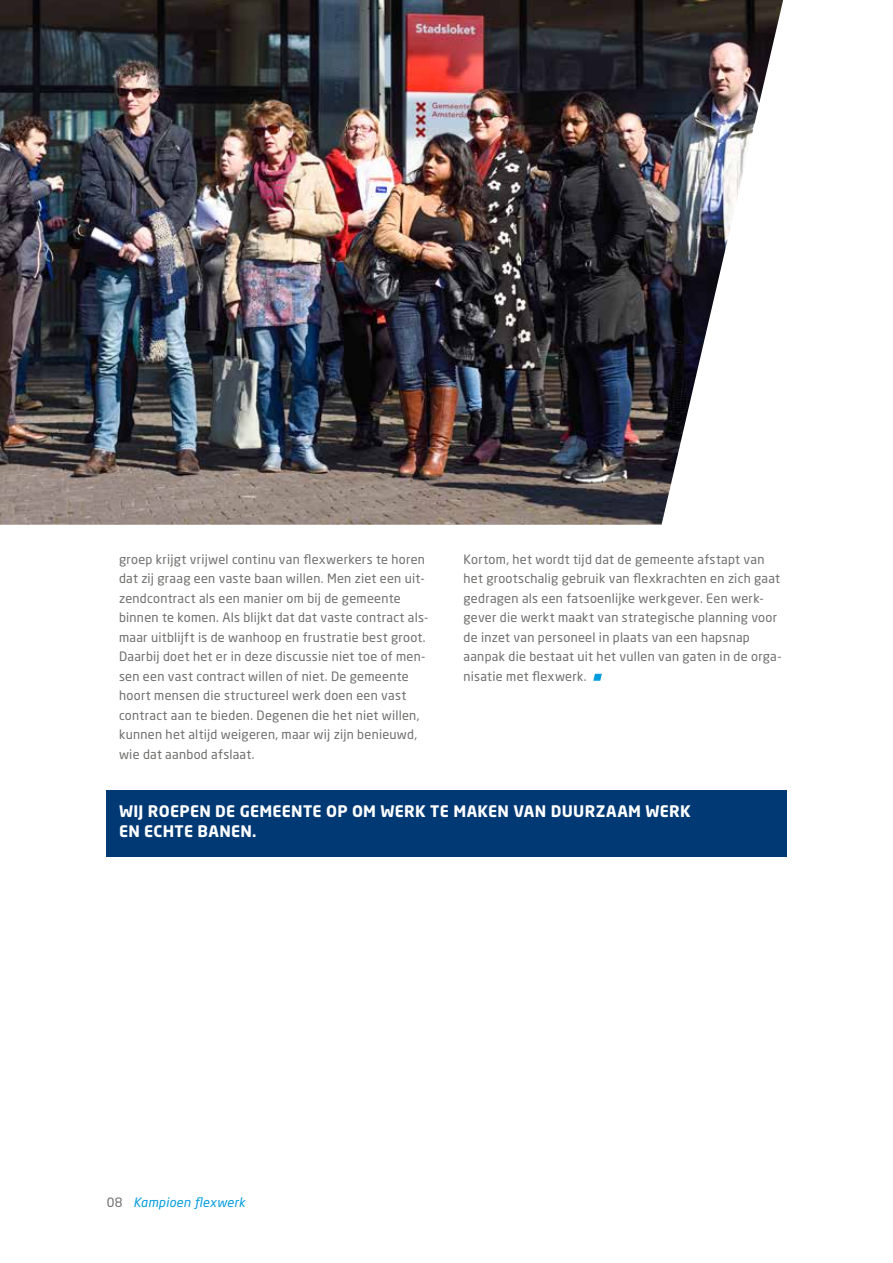
<style>
.page{position:relative;width:893px;height:1263px;background:#fff}
.page>*{position:absolute;margin:0;border:0;box-sizing:border-box;transform-origin:0 0}
.t1{font:700 15.75px/19.5px "Neo Sans Pro";letter-spacing:.015em;color:#fff}
.t2{font:12.75px/19.5px "Neo Sans Pro";letter-spacing:.02em;color:#6f6f6e}
.t3{font:italic 12.75px "Neo Sans Pro";letter-spacing:.02em;color:#009cde}
.s1{font-style:normal;color:#6f6f6e}
</style>
<div class="page">
<svg style="left:593px;top:674px;width:9px;height:7px"></svg>
<div style="left:106px;top:790px;width:681px;height:66px;background:#003974"></div>
<img style="left:0;top:0;width:783px;height:525px">
<p class="t2" style="left:119px;top:549px;width:311px">groep krijgt vrijwel continu van flexwerkers te horen dat zij graag een vaste baan willen. Men ziet een uit&shy;zendcontract als een manier om bij de gemeente binnen te komen. Als blijkt dat dat vaste contract als&shy;maar uitblijft is de wanhoop en frustratie best groot.<br>Daarbij doet het er in deze discussie niet toe of men&shy;sen een vast contract willen of niet. De gemeente hoort mensen die structureel werk doen een vast contract aan te bieden. Degenen die het niet willen, kunnen het altijd weigeren, maar wij zijn benieuwd, wie dat aanbod afslaat.</p>
<p class="t2" style="left:463px;top:549px;width:320px">Kortom, het wordt tijd dat de gemeente afstapt van het grootschalig gebruik van flexkrachten en zich gaat gedragen als een fatsoenlijke werkgever. Een werk&shy;gever die werkt maakt van strategische planning voor de inzet van personeel in plaats van een hapsnap aanpak die bestaat uit het vullen van gaten in de orga&shy;nisatie met flexwerk.</p>
<p class="t1" style="left:119px;top:801px;width:573px">WIJ ROEPEN DE GEMEENTE OP OM WERK TE MAKEN VAN DUURZAAM WERK<br>EN ECHTE BANEN.</p>
<p class="t3" style="left:107px;top:1195px;width:140px"><span class="s1">08</span> Kampioen flexwerk</p>
</div>
